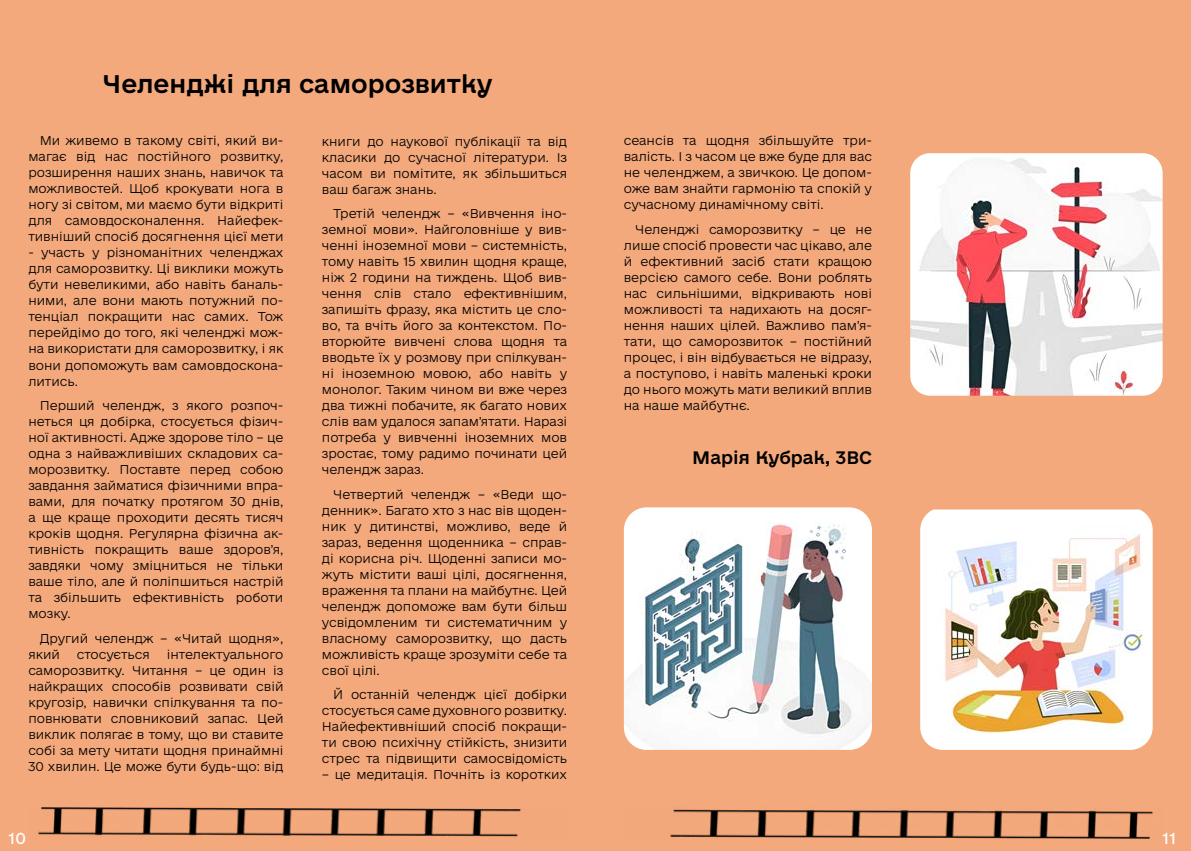
<style>
.page{position:relative;width:1191px;height:851px;background:#fff}
.page>*{position:absolute;margin:0;border:0;box-sizing:border-box;transform-origin:0 0}
.t1{font:24px "e Ukraine Head Medium";color:#000}
.t2{font:17px "e Ukraine Head Medium";color:#000}
.t3{font:15px "e Ukraine Regular";color:#fff}
.t4{font:300 12px/16px "e Ukraine Ultra";color:#000;text-align:justify}
</style>
<div class="page">
<div style="left:0;top:0;width:1191px;height:850px;background:#f3a97c"></div>
<img style="left:624px;top:507px;width:248px;height:242px">
<img style="left:670px;top:806px;width:483px;height:32px">
<img style="left:38px;top:807px;width:483px;height:30px">
<img style="left:920px;top:509px;width:232px;height:240px">
<img style="left:910px;top:153px;width:252px;height:242px">
<h1 class="t1" style="left:103px;top:71px;width:391px">Челенджі для саморозвитку</h1>
<p class="t4" style="left:28px;top:133px;width:256px;text-indent:11px">Ми живемо в такому світі, який ви&shy;магає від нас постійного розвитку, розширення наших знань, навичок та можливостей. Щоб крокувати нога в ногу зі світом, ми маємо бути відкриті для самовдосконалення. Найефек&shy;тивніший спосіб досягнення цієї мети</p>
<p class="t4" style="left:28px;top:245px;width:256px">- участь у різноманітних челенджах для саморозвитку. Ці виклики можуть бути невеликими, або навіть баналь&shy;ними, але вони мають потужний по&shy;тенціал покращити нас самих. Тож перейдімо до того, які челенджі мож&shy;на використати для саморозвитку, і як вони допоможуть вам самовдоскона&shy;литись.</p>
<p class="t4" style="left:28px;top:398px;width:256px;text-indent:11px">Перший челендж, з якого розпоч&shy;неться ця добірка, стосується фізич&shy;ної активності. Адже здорове тіло – це одна з найважливіших складових са&shy;морозвитку. Поставте перед собою завдання займатися фізичними впра&shy;вами, для початку протягом 30 днів, а ще краще проходити десять тисяч кроків щодня. Регулярна фізична ак&shy;тивність покращить ваше здоров’я, завдяки чому зміцниться не тільки ваше тіло, але й поліпшиться настрій та збільшить ефективність роботи мозку.</p>
<p class="t4" style="left:28px;top:630px;width:256px;text-indent:11px">Другий челендж – «Читай щодня», який</p>
<p class="t4" style="left:28px;top:646px;width:256px;text-indent:138px">інтелектуального саморозвитку. Читання – це один із найкращих способів розвивати свій кругозір, навички спілкування та по&shy;повнювати словниковий запас. Цей виклик полягає в тому, що ви ставите собі за мету читати щодня принаймні 30 хвилин. Це може бути будь-що: від</p>
<p class="t4" style="left:77px;top:646px;width:74px">стосується</p>
<p class="t4" style="left:322px;top:133px;width:247px">книги до наукової публікації та від класики до сучасної літератури. Із часом ви помітите, як збільшиться ваш багаж знань.</p>
<p class="t4" style="left:322px;top:206px;width:247px;text-indent:11px">Третій челендж – «Вивчення іно&shy;земної мови». Найголовніше у вив&shy;ченні іноземної мови – системність, тому навіть 15 хвилин щодня краще, ніж 2 години на тиждень. Щоб вив&shy;чення слів стало ефективнішим, запишіть фразу, яка містить це сло&shy;во, та вчіть його за контекстом. По&shy;вторюйте вивчені слова щодня та вводьте їх у розмову при спілкуван&shy;ні іноземною мовою, або навіть у монолог. Таким чином ви вже через два тижні побачите, як багато нових слів вам удалося запам’ятати. Наразі потреба у вивченні іноземних мов зростає, тому радимо починати цей челендж зараз.</p>
<p class="t4" style="left:322px;top:486px;width:247px;text-indent:11px">Четвертий челендж – «Веди що&shy;денник». Багато хто з нас вів щоден&shy;ник у дитинстві, можливо, веде й зараз, ведення щоденника – справ&shy;ді корисна річ. Щоденні записи мо&shy;жуть містити ваші цілі, досягнення, враження та плани на майбутнє. Цей челендж допоможе вам бути більш усвідомленим ти систематичним у власному саморозвитку, що дасть можливість краще зрозуміти себе та свої цілі.</p>
<p class="t4" style="left:322px;top:687px;width:247px;text-indent:11px">Й останній челендж цієї добірки стосується саме духовного розвитку.<br>Найефективніший спосіб покращи&shy;ти свою психічну стійкість, знизити стрес та підвищити самосвідомість</p>
<p class="t4" style="left:322px;top:767px;width:247px">– це медитація. Почніть із коротких</p>
<p class="t4" style="left:624px;top:133px;width:250px">сеансів та щодня збільшуйте три&shy;валість. І з часом це вже буде для вас не челенджем, а звичкою. Це допом&shy;оже вам знайти гармонію та спокій у сучасному динамічному світі.</p>
<p class="t4" style="left:624px;top:222px;width:250px;text-indent:11px">Челенджі саморозвитку – це не лише спосіб провести час цікаво, але й ефективний засіб стати кращою версією самого себе. Вони роблять нас сильнішими, відкривають нові можливості та надихають на досяг&shy;нення наших цілей. Важливо пам’я&shy;тати, що саморозвиток – постійний процес, і він відбувається не відразу, а поступово, і навіть маленькі кроки до нього можуть мати великий вплив на наше майбутнє.</p>
<h2 class="t2" style="left:692px;top:448px;width:181px">Марія Кубрак, 3ВС</h2>
<p class="t3" style="left:9px;top:829px;width:19px">10</p>
<p class="t3" style="left:1162px;top:829px;width:15px">11</p>
</div>
